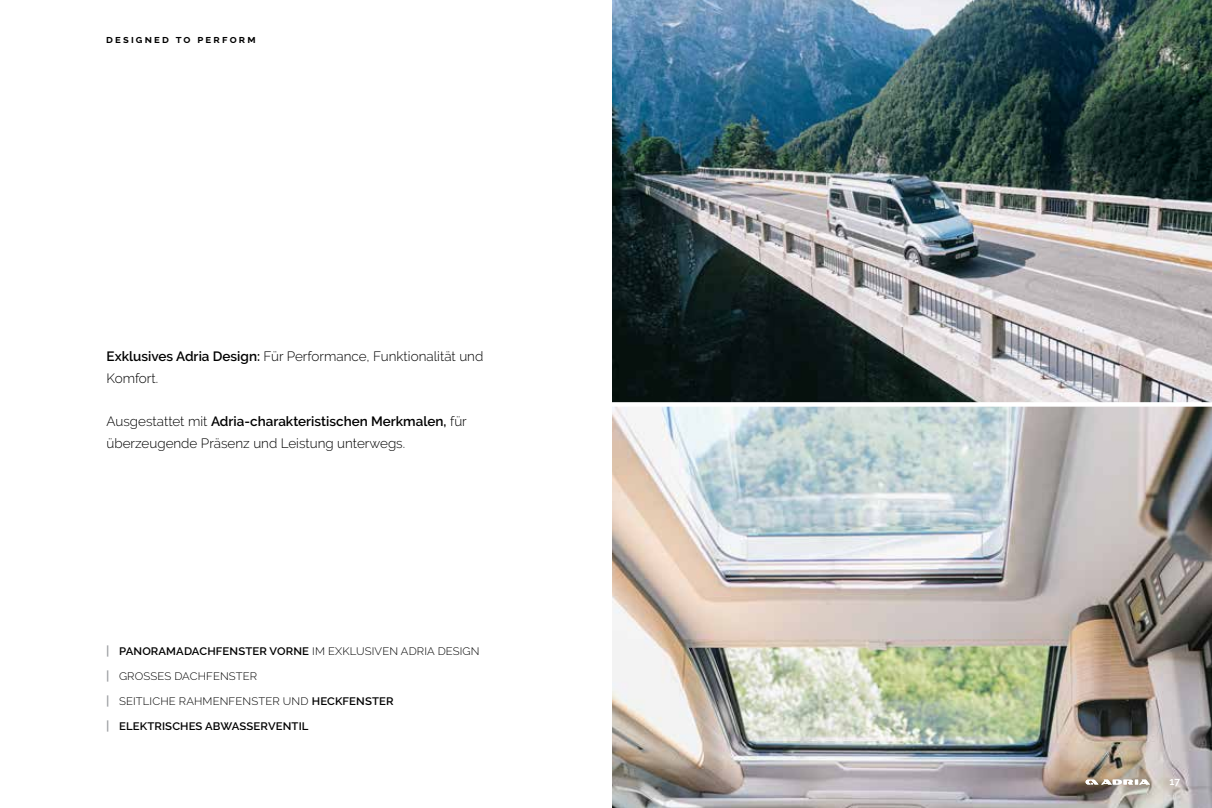
<style>
.page{position:relative;width:1212px;height:808px;background:#fff}
.page>*{position:absolute;margin:0;border:0;box-sizing:border-box;transform-origin:0 0}
.t1{font:300 13.5px/21.6px "Raleway";color:#000}
.t2{font:600 10.8px "Raleway";letter-spacing:.01em;color:#000;scale:1.04 1}
.t3{font:300 10.8px "Raleway";letter-spacing:.01em;color:#000;scale:1.04 1}
.t4{font:700 10.8px "Raleway";letter-spacing:.2em;color:#000}
.t5{font:600 10.5px "Raleway";color:#fff}
.s1{font-weight:600}
.s2{font-size:12.45px;color:#9d9fa2}
.s3{font-weight:300}
.s4{font-weight:600;font-size:12.45px;color:#9d9fa2}
</style>
<div class="page">
<img style="left:612px;top:0;width:600px;height:402px">
<img style="left:612px;top:407px;width:600px;height:401px">
<svg style="left:1085px;top:779px;width:65px;height:5px"></svg>
<p class="t4" style="left:106px;top:33px;width:151px">designed to perform</p>
<p class="t1" style="left:107px;top:346px;width:378px"><span class="s1">Exklusives Adria Design:</span> Für Performance, Funktionalität und<br>Komfort.</p>
<p class="t1" style="left:107px;top:411px;width:362px">Ausgestattet mit <span class="s1">Adria-charakteristischen Merkmalen,</span> für überzeugende Präsenz und Leistung unterwegs.</p>
<p class="t2" style="left:106px;top:645px;width:360px"><span class="s2">|</span> PANORAMADACHFENSTER VORNE <span class="s3">IM EXKLUSIVEN ADRIA DESIGN</span></p>
<p class="t3" style="left:106px;top:670px;width:147px"><span class="s4">|</span> GROSSES DACHFENSTER</p>
<p class="t3" style="left:106px;top:695px;width:278px"><span class="s4">|</span> SEITLICHE RAHMENFENSTER UND <span class="s1">HECKFENSTER</span></p>
<p class="t2" style="left:106px;top:720px;width:196px"><span class="s2">|</span> ELEKTRISCHES ABWASSERVENTIL</p>
<p class="t5" style="left:1169px;top:775px;width:12px">17</p>
</div>
